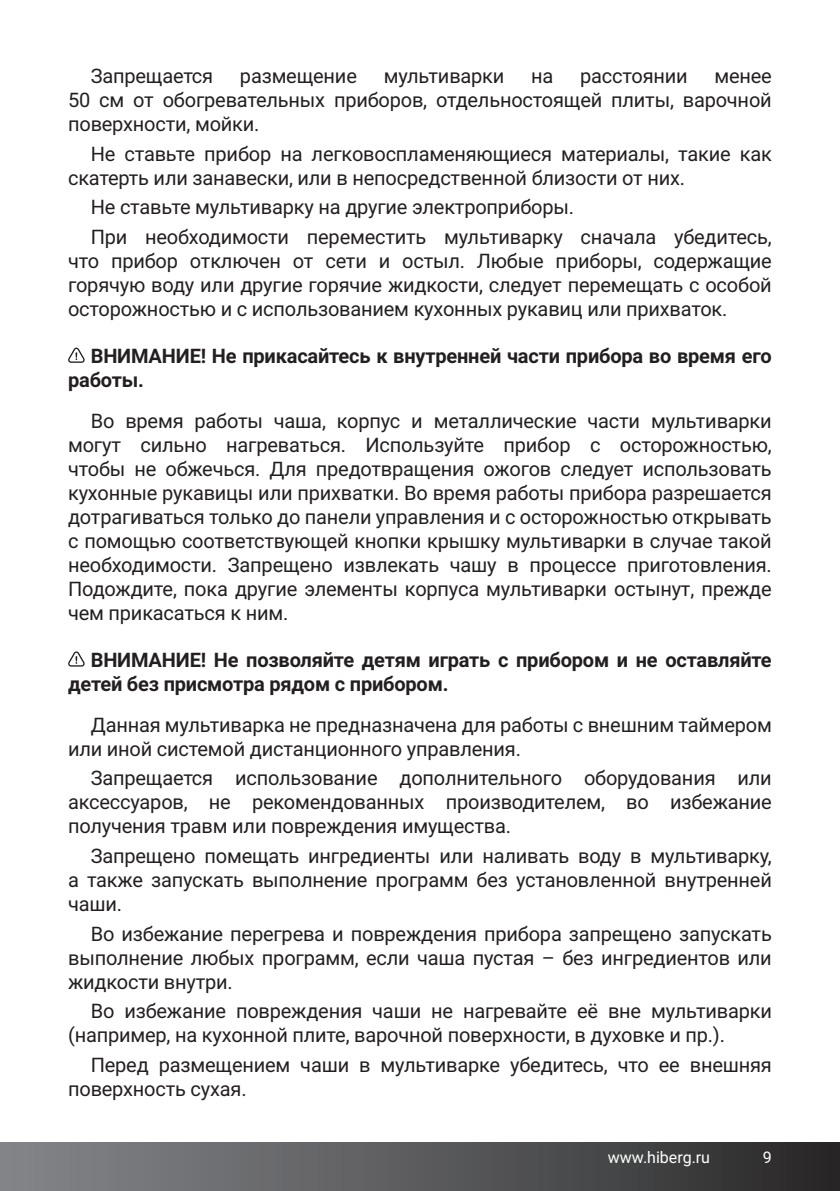
<style>
.page{position:relative;width:840px;height:1191px;background:#fff}
.page>*{position:absolute;margin:0;border:0;box-sizing:border-box;transform-origin:0 0}
.t1{font:20px/24px "Roboto";letter-spacing:-.01em;color:#231f20;text-align:justify}
.t2{font:700 20px/24px "Roboto";letter-spacing:-.01em;color:#231f20}
.t3{font:16px "Roboto";color:#fff}
</style>
<div class="page">
<div style="left:0;top:1142px;width:839px;height:49px;background:linear-gradient(to right,#86888c,#2b2a2b)"></div>
<svg style="left:68px;top:348px;width:17px;height:15px"></svg>
<svg style="left:68px;top:651px;width:17px;height:15px"></svg>
<p class="t1" style="left:91px;top:63px;width:124px">Запрещается</p>
<p class="t1" style="left:240px;top:63px;width:118px">размещение</p>
<p class="t1" style="left:383px;top:63px;width:122px">мультиварки</p>
<p class="t1" style="left:531px;top:63px;width:24px">на</p>
<p class="t1" style="left:580px;top:63px;width:109px">расстоянии</p>
<p class="t1" style="left:68px;top:63px;width:705px;text-indent:646px">менее 50 см от обогревательных приборов, отдельностоящей плиты, варочной поверхности, мойки.</p>
<p class="t1" style="left:68px;top:141px;width:704px;text-indent:23px">Не ставьте прибор на легковоспламеняющиеся материалы, такие как скатерть или занавески, или в непосредственной близости от них.</p>
<p class="t1" style="left:91px;top:195px;width:484px">Не ставьте мультиварку на другие электроприборы.</p>
<p class="t1" style="left:68px;top:224px;width:704px;text-indent:23px">При необходимости переместить мультиварку сначала убедитесь, что прибор отключен от сети и остыл. Любые приборы, содержащие горячую воду или другие горячие жидкости, следует перемещать с особой осторожностью и с использованием кухонных рукавиц или прихваток.</p>
<p class="t2" style="left:68px;top:343px;width:704px;text-indent:23px">ВНИМАНИЕ! Не прикасайтесь к внутренней части прибора во время его работы.</p>
<p class="t1" style="left:68px;top:408px;width:704px;text-indent:23px">Во время работы чаша, корпус и металлические части мультиварки могут сильно нагреваться. Используйте прибор с осторожностью, чтобы не обжечься. Для предотвращения ожогов следует использовать кухонные рукавицы или прихватки. Во время работы прибора разрешается дотрагиваться только до панели управления и с осторожностью открывать с помощью соответствующей кнопки крышку мультиварки в случае такой необходимости. Запрещено извлекать чашу в процессе приготовления.<br>Подождите, пока другие элементы корпуса мультиварки остынут, прежде чем прикасаться к ним.</p>
<p class="t2" style="left:68px;top:647px;width:704px;text-indent:23px">ВНИМАНИЕ! Не позволяйте детям играть с прибором и не оставляйте детей без присмотра рядом с прибором.</p>
<p class="t1" style="left:68px;top:712px;width:705px;text-indent:23px">Данная мультиварка не предназначена для работы с внешним таймером или иной системой дистанционного управления.</p>
<p class="t1" style="left:68px;top:765px;width:704px;text-indent:23px">Запрещается использование дополнительного оборудования или аксессуаров, не рекомендованных производителем, во избежание получения травм или повреждения имущества.</p>
<p class="t1" style="left:68px;top:843px;width:704px;text-indent:23px">Запрещено помещать ингредиенты или наливать воду в мультиварку, а также запускать выполнение программ без установленной внутренней чаши.</p>
<p class="t1" style="left:68px;top:921px;width:705px;text-indent:23px">Во избежание перегрева и повреждения прибора запрещено запускать выполнение любых программ, если чаша пустая – без ингредиентов или жидкости внутри.</p>
<p class="t1" style="left:68px;top:998px;width:705px;text-indent:23px">Во избежание повреждения чаши не нагревайте её вне мультиварки (например, на кухонной плите, варочной поверхности, в духовке и пр.).</p>
<p class="t1" style="left:68px;top:1052px;width:705px;text-indent:23px">Перед размещением чаши в мультиварке убедитесь, что ее внешняя поверхность сухая.</p>
<p class="t3" style="left:607px;top:1145px;width:104px">www.hiberg.ru</p>
<p class="t3" style="left:762px;top:1145px;width:10px">9</p>
</div>
